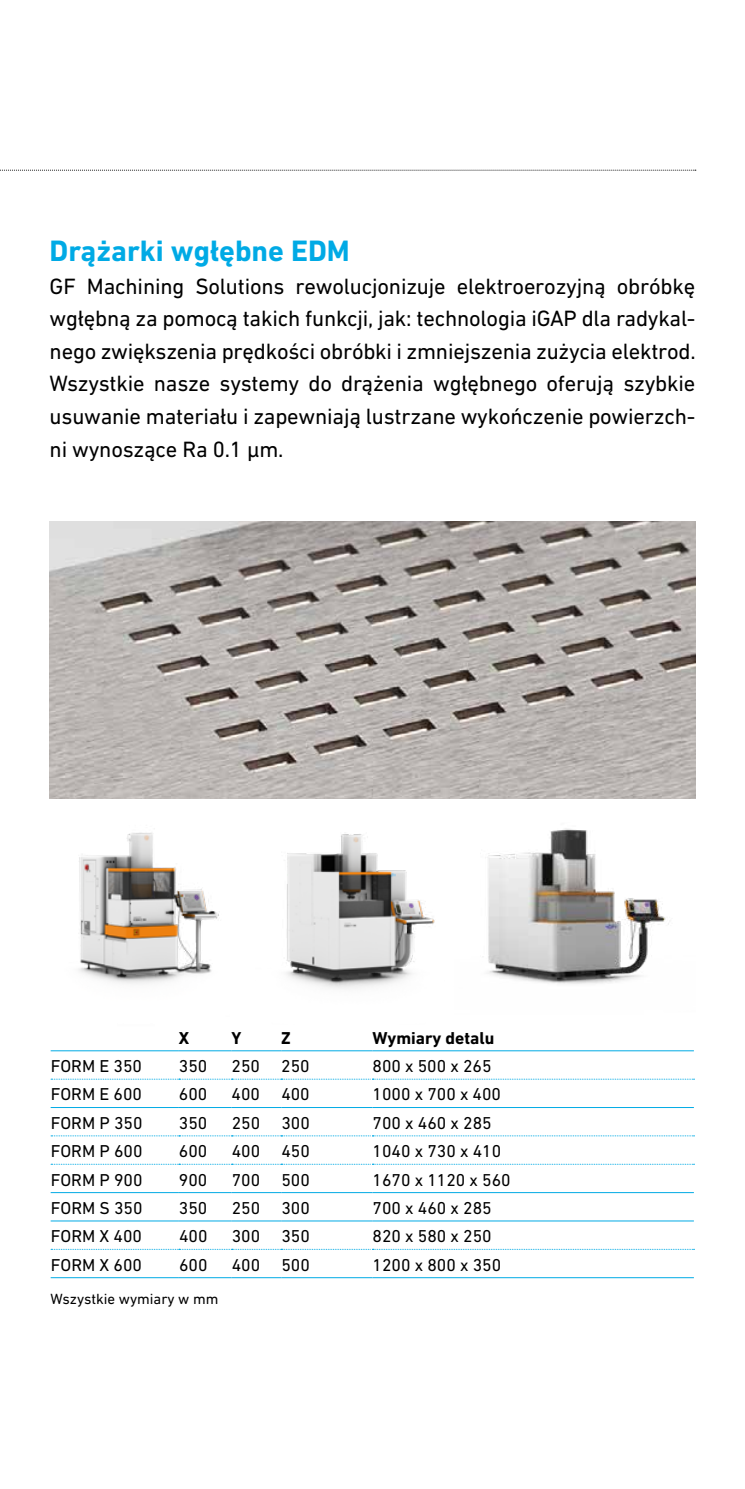
<style>
.page{position:relative;width:745px;height:1489px;background:#fff}
.page>*{position:absolute;margin:0;border:0;box-sizing:border-box;transform-origin:0 0}
.t1{font:700 30px "DIN Next W1 G";color:#00aae5}
.t2{font:22.5px/32.5px "DIN Next W1 G";letter-spacing:-.01em;color:#000;text-align:justify}
.t3{font:17.5px "DIN Next W1 G";color:#000}
.t4{font:700 17.5px "DIN Next W1 G";color:#000}
.t5{font:15px "DIN Next W1 G";color:#000}
</style>
<div class="page">
<img style="left:78px;top:832px;width:141px;height:152px">
<img style="left:286px;top:834px;width:149px;height:155px">
<img style="left:488px;top:828px;width:181px;height:156px">
<svg style="left:0;top:170px;width:695px;height:1px"></svg>
<hr style="left:51px;top:1050px;width:128px;height:1px;background:#00aae5">
<hr style="left:179px;top:1050px;width:52px;height:1px;background:#00aae5">
<hr style="left:231px;top:1050px;width:50px;height:1px;background:#00aae5">
<hr style="left:281px;top:1050px;width:91px;height:1px;background:#00aae5">
<hr style="left:372px;top:1050px;width:321px;height:1px;background:#00aae5">
<svg style="left:51px;top:1078px;width:643px;height:1px"></svg>
<hr style="left:51px;top:1107px;width:128px;height:1px;background:#00aae5">
<hr style="left:179px;top:1107px;width:52px;height:1px;background:#00aae5">
<hr style="left:231px;top:1107px;width:50px;height:1px;background:#00aae5">
<hr style="left:281px;top:1107px;width:91px;height:1px;background:#00aae5">
<hr style="left:372px;top:1107px;width:321px;height:1px;background:#00aae5">
<svg style="left:51px;top:1135px;width:643px;height:1px"></svg>
<svg style="left:51px;top:1163px;width:643px;height:1px"></svg>
<hr style="left:51px;top:1192px;width:128px;height:1px;background:#00aae5">
<hr style="left:179px;top:1192px;width:52px;height:1px;background:#00aae5">
<hr style="left:231px;top:1192px;width:50px;height:1px;background:#00aae5">
<hr style="left:281px;top:1192px;width:91px;height:1px;background:#00aae5">
<hr style="left:372px;top:1192px;width:321px;height:1px;background:#00aae5">
<hr style="left:51px;top:1220px;width:128px;height:1px;background:#00aae5">
<hr style="left:179px;top:1220px;width:52px;height:1px;background:#00aae5">
<hr style="left:231px;top:1220px;width:50px;height:1px;background:#00aae5">
<hr style="left:281px;top:1220px;width:91px;height:1px;background:#00aae5">
<hr style="left:372px;top:1220px;width:321px;height:1px;background:#00aae5">
<hr style="left:51px;top:1277px;width:128px;height:1px;background:#00aae5">
<hr style="left:179px;top:1277px;width:52px;height:1px;background:#00aae5">
<hr style="left:231px;top:1277px;width:50px;height:1px;background:#00aae5">
<hr style="left:281px;top:1277px;width:91px;height:1px;background:#00aae5">
<svg style="left:51px;top:1248px;width:643px;height:1px"></svg>
<hr style="left:372px;top:1277px;width:321px;height:1px;background:#00aae5">
<img style="left:50px;top:522px;width:644px;height:276px">
<h1 class="t1" style="left:50px;top:233px;width:301px">Drążarki wgłębne EDM</h1>
<p class="t2" style="left:50px;top:269px;width:647px">GF Machining Solutions rewolucjonizuje elektroerozyjną obróbkę wgłębną za pomocą takich funkcji, jak: technologia iGAP dla radykal&shy;nego zwiększenia prędkości obróbki i zmniejszenia zużycia elektrod.<br>Wszystkie nasze systemy do drążenia wgłębnego oferują szybkie usuwanie materiału i zapewniają lustrzane wykończenie powierzch&shy;ni wynoszące Ra 0.1 μm.</p>
<p class="t4" style="left:179px;top:1027px;width:12px">X</p>
<p class="t4" style="left:231px;top:1027px;width:11px">Y</p>
<p class="t4" style="left:281px;top:1027px;width:11px">Z</p>
<p class="t4" style="left:372px;top:1027px;width:123px">Wymiary detalu</p>
<p class="t3" style="left:51px;top:1055px;width:93px">FORM E 350</p>
<p class="t3" style="left:179px;top:1055px;width:30px">350</p>
<p class="t3" style="left:231px;top:1055px;width:80px">250 250</p>
<p class="t3" style="left:372px;top:1055px;width:120px">800 x 500 x 265</p>
<p class="t3" style="left:51px;top:1084px;width:93px">FORM E 600</p>
<p class="t3" style="left:179px;top:1084px;width:30px">600</p>
<p class="t3" style="left:231px;top:1084px;width:80px">400 400</p>
<p class="t3" style="left:372px;top:1084px;width:130px">1000 x 700 x 400</p>
<p class="t3" style="left:51px;top:1112px;width:93px">FORM P 350</p>
<p class="t3" style="left:179px;top:1112px;width:30px">350</p>
<p class="t3" style="left:231px;top:1112px;width:80px">250 300</p>
<p class="t3" style="left:372px;top:1112px;width:120px">700 x 460 x 285</p>
<p class="t3" style="left:51px;top:1141px;width:93px">FORM P 600</p>
<p class="t3" style="left:179px;top:1141px;width:30px">600</p>
<p class="t3" style="left:231px;top:1141px;width:80px">400 450</p>
<p class="t3" style="left:372px;top:1141px;width:130px">1040 x 730 x 410</p>
<p class="t3" style="left:51px;top:1169px;width:93px">FORM P 900</p>
<p class="t3" style="left:179px;top:1169px;width:30px">900</p>
<p class="t3" style="left:231px;top:1169px;width:80px">700 500</p>
<p class="t3" style="left:372px;top:1169px;width:139px">1670 x 1120 x 560</p>
<p class="t3" style="left:51px;top:1197px;width:93px">FORM S 350</p>
<p class="t3" style="left:179px;top:1197px;width:30px">350</p>
<p class="t3" style="left:231px;top:1197px;width:80px">250 300</p>
<p class="t3" style="left:372px;top:1197px;width:120px">700 x 460 x 285</p>
<p class="t3" style="left:51px;top:1226px;width:93px">FORM X 400</p>
<p class="t3" style="left:179px;top:1226px;width:30px">400</p>
<p class="t3" style="left:231px;top:1226px;width:80px">300 350</p>
<p class="t3" style="left:372px;top:1226px;width:120px">820 x 580 x 250</p>
<p class="t3" style="left:51px;top:1254px;width:93px">FORM X 600</p>
<p class="t3" style="left:179px;top:1254px;width:30px">600</p>
<p class="t3" style="left:231px;top:1254px;width:80px">400 500</p>
<p class="t3" style="left:372px;top:1254px;width:130px">1200 x 800 x 350</p>
<p class="t5" style="left:51px;top:1290px;width:169px">Wszystkie wymiary w mm</p>
</div>
